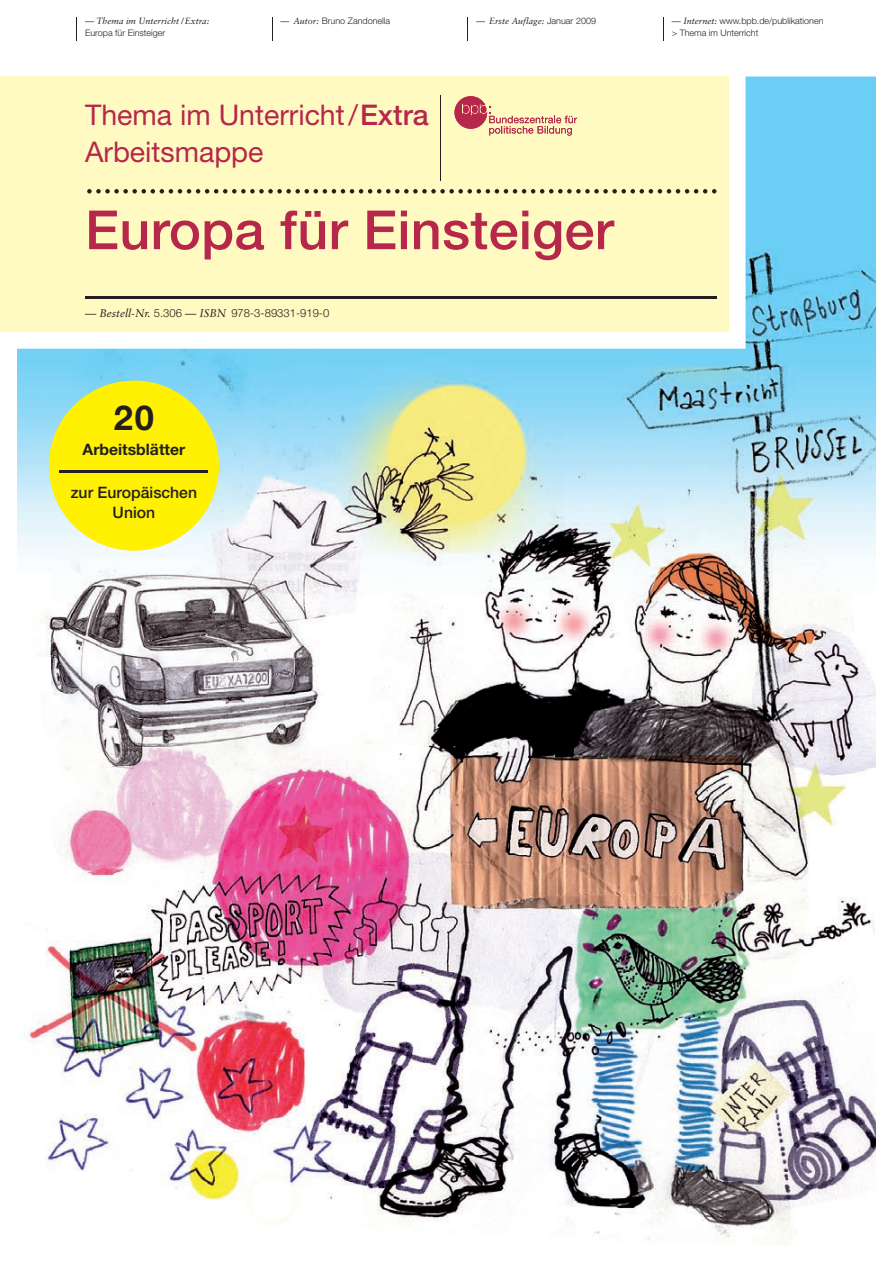
<style>
.page{position:relative;width:893px;height:1263px;background:#fff}
.page>*{position:absolute;margin:0;border:0;box-sizing:border-box;transform-origin:0 0}
.t1{font:500 54px "Helvetica Neue";letter-spacing:.005em;color:#b6274b}
.t2{font:700 34.5px "Helvetica Neue";color:#231f20}
.t3{font:28.5px/37.5px "Helvetica Neue";color:#b6274b}
.t4{font:500 15.75px/20.2px "Helvetica Neue";color:#231f20;text-align:center}
.t5{font:700 15.75px "Helvetica Neue";color:#231f20}
.t6{font:300 11.25px "Helvetica Neue";color:#231f20}
.t7{font:300 9px/12px "Helvetica Neue";color:#231f20}
.t8{font:italic 9px "Sabon";color:#231f20}
.s1{font-family:"Helvetica Neue";font-weight:300;font-style:normal}
.s2{font-family:"Sabon";font-weight:400;font-style:italic}
.s3{font-weight:500}
</style>
<div class="page">
<svg style="left:76px;top:17px;width:1px;height:23px"></svg>
<svg style="left:272px;top:17px;width:1px;height:23px"></svg>
<svg style="left:467px;top:17px;width:1px;height:23px"></svg>
<svg style="left:663px;top:17px;width:1px;height:23px"></svg>
<img style="left:17px;top:77px;width:859px;height:1167px">
<div style="left:0;top:77px;width:729px;height:255px;background:#fffac1"></div>
<svg style="left:87px;top:189px;width:629px;height:5px"></svg>
<hr style="left:85px;top:296px;width:631px;height:3px;background:#231f20">
<svg style="left:454px;top:96px;width:123px;height:40px"></svg>
<hr style="left:440px;top:96px;width:1px;height:85px;background:#231f20">
<div style="left:49px;top:381px;width:170px;height:170px;background:#fff101;border-radius:50%"></div>
<hr style="left:60px;top:470px;width:148px;height:2px;background:#231f20">
<p class="t8" style="left:85px;top:16px;width:126px">— Thema im Unterricht /Extra:</p>
<p class="t8" style="left:476px;top:16px;width:121px">— Erste Auflage: <span class="s1">Januar 2009</span></p>
<p class="t7" style="left:85px;top:27px;width:82px">Europa für Einsteiger</p>
<p class="t7" style="left:281px;top:15px;width:111px"><span class="s2">— Autor:</span> Bruno Zandonella</p>
<h3 class="t3" style="left:85px;top:95px;width:345px">Thema im Unterricht / <span class="s3">Extra<br></span>Arbeitsmappe</h3>
<h1 class="t1" style="left:85px;top:198px;width:530px">Europa für Einsteiger</h1>
<p class="t6" style="left:85px;top:306px;width:246px"><span class="s2">— Bestell-Nr.</span> 5.306 <span class="s2">— ISBN</span> 978-3-89331-919-0</p>
<h2 class="t2" style="left:114px;top:396px;width:42px">2 0</h2>
<h3 class="t5" style="left:83px;top:439px;width:104px">Arbeitsblätter</h3>
<h3 class="t4" style="left:71px;top:482px;width:128px">zur Europäischen<br>Union</h3>
<p class="t7" style="left:672px;top:15px;width:153px"><span class="s2">— Internet:</span> www.bpb.de/publikationen &gt; Thema im Unterricht</p>
</div>
